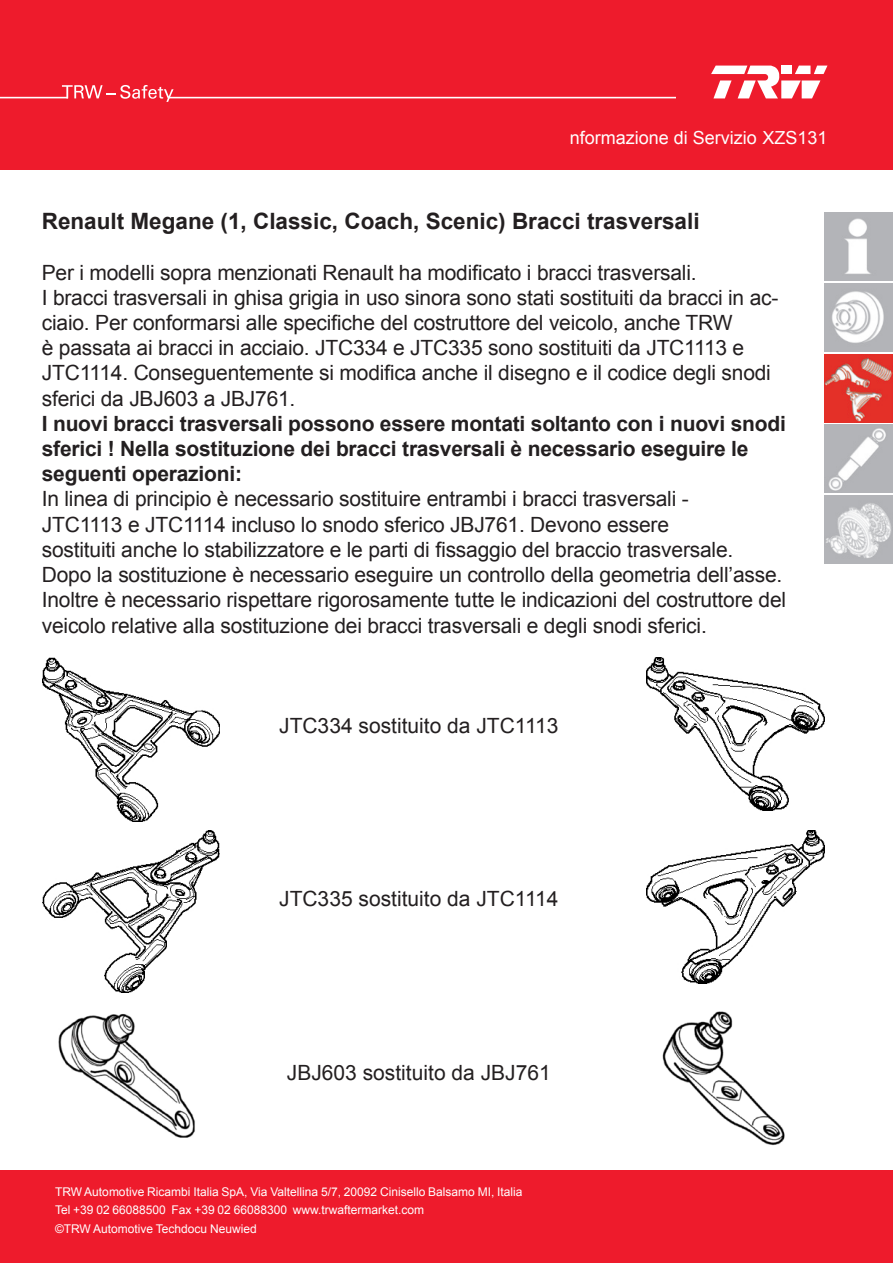
<style>
.page{position:relative;width:893px;height:1263px;background:#ee1b2c}
.page>*{position:absolute;margin:0;border:0;box-sizing:border-box;transform-origin:0 0}
.t1{font:700 22.5px "Arial";color:#231f20}
.t2{font:21px/25.2px "Arial";letter-spacing:-.01em;color:#231f20}
.t3{font:700 21px/25.2px "Arial";letter-spacing:-.01em;color:#231f20}
.t4{font:18px "Arial";color:#fff}
.Body_copy{font:12px "Arial";color:#fff}
</style>
<div class="page">
<div style="left:0;top:171px;width:893px;height:999px;background:#fff"></div>
<svg style="left:62px;top:85px;width:112px;height:17px"></svg>
<hr style="left:0;top:97px;width:68px;height:1px;background:#fff">
<hr style="left:168px;top:97px;width:507px;height:1px;background:#fff">
<svg style="left:711px;top:66px;width:116px;height:32px"></svg>
<img style="left:825px;top:213px;width:68px;height:68px">
<img style="left:825px;top:283px;width:68px;height:68px">
<img style="left:825px;top:354px;width:68px;height:68px">
<img style="left:825px;top:425px;width:68px;height:68px">
<img style="left:825px;top:495px;width:68px;height:68px">
<img style="left:42px;top:657px;width:178px;height:164px">
<img style="left:42px;top:830px;width:178px;height:163px">
<img style="left:58px;top:1014px;width:137px;height:124px">
<img style="left:647px;top:657px;width:177px;height:154px">
<img style="left:647px;top:830px;width:177px;height:153px">
<img style="left:662px;top:1011px;width:123px;height:134px">
<p class="t4" style="left:570px;top:126px;width:259px">nformazione di Servizio XZS131</p>
<p class="t1" style="left:42px;top:206px;width:659px">Renault Megane (1, Classic, Coach, Scenic) Bracci trasversali</p>
<p class="t2" style="left:42px;top:260px;width:656px">Per i modelli sopra menzionati Renault ha modificato i bracci trasversali.</p>
<p class="t2" style="left:42px;top:285px;width:738px">I bracci trasversali in ghisa grigia in uso sinora sono stati sostituiti da bracci in ac&shy;ciaio. Per conformarsi alle specifiche del costruttore del veicolo, anche TRW</p>
<p class="t2" style="left:42px;top:335px;width:731px">è passata ai bracci in acciaio. JTC334 e JTC335 sono sostituiti da JTC1113 e<br>JTC1114. Conseguentemente si modifica anche il disegno e il codice degli snodi sferici da JBJ603 a JBJ761.</p>
<p class="t3" style="left:42px;top:412px;width:745px">I nuovi bracci trasversali possono essere montati soltanto con i nuovi snodi sferici ! Nella sostituzione dei bracci trasversali è necessario eseguire le seguenti operazioni:</p>
<p class="t2" style="left:42px;top:487px;width:648px">In linea di principio è necessario sostituire entrambi i bracci trasversali -</p>
<p class="t2" style="left:42px;top:512px;width:629px">JTC1113 e JTC1114 incluso lo snodo sferico JBJ761. Devono essere</p>
<p class="t2" style="left:42px;top:537px;width:693px">sostituiti anche lo stabilizzatore e le parti di fissaggio del braccio trasversale.</p>
<p class="t2" style="left:42px;top:562px;width:746px">Dopo la sostituzione è necessario eseguire un controllo della geometria dell’asse.<br>Inoltre è necessario rispettare rigorosamente tutte le indicazioni del costruttore del veicolo relative alla sostituzione dei bracci trasversali e degli snodi sferici.</p>
<p class="t2" style="left:279px;top:714px;width:281px">JTC334 sostituito da JTC1113</p>
<p class="t2" style="left:279px;top:886px;width:281px">JTC335 sostituito da JTC1114</p>
<p class="t2" style="left:287px;top:1060px;width:265px">JBJ603 sostituito da JBJ761</p>
<p class="Body_copy" style="left:55px;top:1184px;width:469px">TRW Automotive Ricambi Italia SpA, Via Valtellina 5/7, 20092 Cinisello Balsamo MI, Italia</p>
<p class="Body_copy" style="left:55px;top:1201px;width:371px">Tel +39 02 66088500 Fax +39 02 66088300 www.trwaftermarket.com</p>
<p class="Body_copy" style="left:55px;top:1221px;width:203px">©TRW Automotive Techdocu Neuwied</p>
</div>
